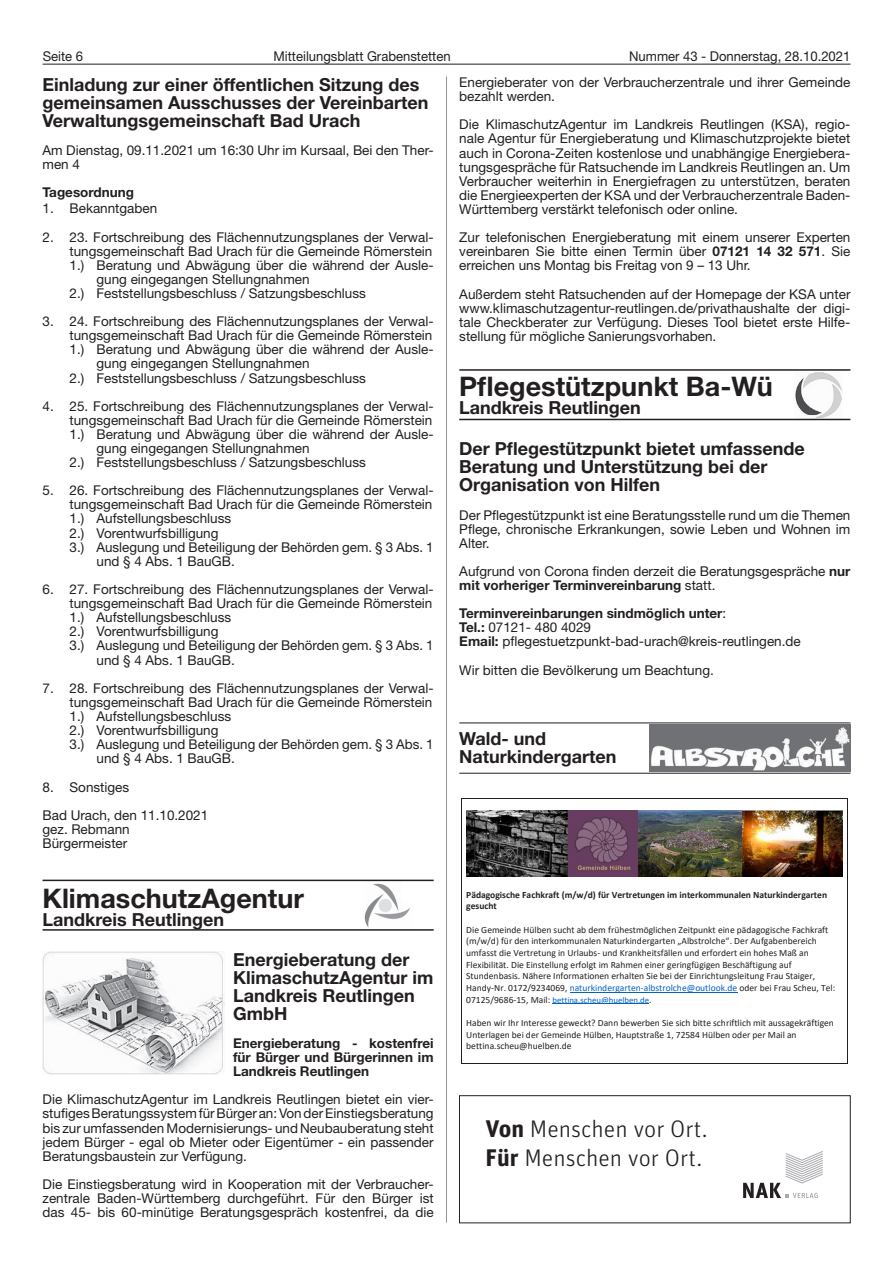
<style>
.page{position:relative;width:893px;height:1263px;background:#fff}
.page>*{position:absolute;margin:0;border:0;box-sizing:border-box;transform-origin:0 0}
.t1{font:700 27px "Helvetica Neue";color:#231f20}
.t2{font:300 24px/28.5px "Unit Pro";color:#231f20}
.t3{font:700 18px/18px "Helvetica Neue";color:#231f20}
.t4{font:13.5px/14.1px "Helvetica Neue";color:#231f20}
.t5{font:700 13.5px/14.1px "Helvetica Neue";color:#231f20;text-align:justify}
.t6{font:9.6px/11.7px "Calibri";color:#231f20}
.t7{font:700 9.6px/11.7px "Calibri";color:#231f20}
.t8{font:8.85px "Calibri";color:#0563c1}
.s1{font-weight:700}
.s2{color:#0563c1}
.s3{font-size:9.6px;color:#231f20}
</style>
<div class="page">
<hr style="left:43px;top:64px;width:807px;height:1px;background:#231f20">
<hr style="left:446px;top:77px;width:1px;height:1145px;background:#939598">
<hr style="left:43px;top:929px;width:391px;height:2px;background:#231f20">
<hr style="left:43px;top:880px;width:391px;height:1px;background:#231f20">
<img style="left:364px;top:883px;width:46px;height:45px">
<img style="left:43px;top:951px;width:182px;height:123px">
<img style="left:794px;top:373px;width:49px;height:46px">
<hr style="left:459px;top:419px;width:391px;height:1px;background:#231f20">
<hr style="left:459px;top:369px;width:391px;height:2px;background:#231f20">
<img style="left:649px;top:725px;width:201px;height:46px">
<hr style="left:459px;top:773px;width:391px;height:1px;background:#231f20">
<hr style="left:459px;top:722px;width:391px;height:1px;background:#231f20">
<img style="left:466px;top:811px;width:377px;height:66px">
<hr style="left:570px;top:992px;width:167px;height:1px;background:#0563c1">
<hr style="left:553px;top:1003px;width:96px;height:1px;background:#0563c1">
<hr style="left:462px;top:799px;width:385px;height:1px;background:#231f20">
<hr style="left:462px;top:799px;width:1px;height:264px;background:#231f20">
<hr style="left:462px;top:1063px;width:385px;height:1px;background:#231f20">
<hr style="left:847px;top:799px;width:1px;height:264px;background:#231f20">
<svg style="left:743px;top:1151px;width:80px;height:47px"></svg>
<div style="left:459px;top:1095px;width:391px;height:128px;border:1px solid #231f20"></div>
<p class="t4" style="left:43px;top:49px;width:42px">Seite 6</p>
<p class="t4" style="left:273px;top:49px;width:179px">Mitteilungsblatt Grabenstetten</p>
<p class="t4" style="left:629px;top:49px;width:223px">Nummer 43 - Donnerstag, 28.10.2021</p>
<h3 class="t3" style="left:43px;top:75px;width:387px">Einladung zur einer öffentlichen Sitzung des gemeinsamen Ausschusses der Vereinbarten<br>Verwaltungsgemeinschaft Bad Urach</h3>
<p class="t4" style="left:43px;top:143px;width:393px">Am Dienstag, 09.11.2021 um 16:30 Uhr im Kursaal, Bei den Ther&shy;men 4</p>
<p class="t5" style="left:43px;top:185px;width:93px">Tagesordnung</p>
<p class="t4" style="left:43px;top:201px;width:116px">1. Bekanntgaben</p>
<p class="t4" style="left:43px;top:229px;width:393px">2. 23. Fortschreibung des Flächennutzungsplanes der Verwal-</p>
<p class="t4" style="left:70px;top:244px;width:364px">tungsgemeinschaft Bad Urach für die Gemeinde Römerstein</p>
<p class="t4" style="left:70px;top:258px;width:366px">1.) Beratung und Abwägung über die während der Ausle-</p>
<p class="t4" style="left:97px;top:272px;width:215px">gung eingegangen Stellungnahmen</p>
<p class="t4" style="left:70px;top:286px;width:298px">2.) Feststellungsbeschluss / Satzungsbeschluss</p>
<p class="t4" style="left:43px;top:314px;width:393px">3. 24. Fortschreibung des Flächennutzungsplanes der Verwal-</p>
<p class="t4" style="left:70px;top:328px;width:364px">tungsgemeinschaft Bad Urach für die Gemeinde Römerstein</p>
<p class="t4" style="left:70px;top:342px;width:366px">1.) Beratung und Abwägung über die während der Ausle-</p>
<p class="t4" style="left:97px;top:356px;width:215px">gung eingegangen Stellungnahmen</p>
<p class="t4" style="left:70px;top:370px;width:298px">2.) Feststellungsbeschluss / Satzungsbeschluss</p>
<p class="t4" style="left:43px;top:399px;width:393px">4. 25. Fortschreibung des Flächennutzungsplanes der Verwal-</p>
<p class="t4" style="left:70px;top:413px;width:364px">tungsgemeinschaft Bad Urach für die Gemeinde Römerstein</p>
<p class="t4" style="left:70px;top:427px;width:366px">1.) Beratung und Abwägung über die während der Ausle-</p>
<p class="t4" style="left:97px;top:441px;width:215px">gung eingegangen Stellungnahmen</p>
<p class="t4" style="left:70px;top:455px;width:298px">2.) Feststellungsbeschluss / Satzungsbeschluss</p>
<p class="t4" style="left:43px;top:483px;width:393px">5. 26. Fortschreibung des Flächennutzungsplanes der Verwal-</p>
<p class="t4" style="left:70px;top:497px;width:364px">tungsgemeinschaft Bad Urach für die Gemeinde Römerstein</p>
<p class="t4" style="left:70px;top:511px;width:163px">1.) Aufstellungsbeschluss</p>
<p class="t4" style="left:70px;top:525px;width:150px">2.) Vorentwurfsbilligung</p>
<p class="t4" style="left:70px;top:540px;width:366px">3.) Auslegung und Beteiligung der Behörden gem. § 3 Abs. 1</p>
<p class="t4" style="left:97px;top:554px;width:140px">und § 4 Abs. 1 BauGB.</p>
<p class="t4" style="left:43px;top:582px;width:393px">6. 27. Fortschreibung des Flächennutzungsplanes der Verwal-</p>
<p class="t4" style="left:70px;top:596px;width:364px">tungsgemeinschaft Bad Urach für die Gemeinde Römerstein</p>
<p class="t4" style="left:70px;top:610px;width:163px">1.) Aufstellungsbeschluss</p>
<p class="t4" style="left:70px;top:624px;width:150px">2.) Vorentwurfsbilligung</p>
<p class="t4" style="left:70px;top:638px;width:366px">3.) Auslegung und Beteiligung der Behörden gem. § 3 Abs. 1</p>
<p class="t4" style="left:97px;top:652px;width:140px">und § 4 Abs. 1 BauGB.</p>
<p class="t4" style="left:43px;top:681px;width:393px">7. 28. Fortschreibung des Flächennutzungsplanes der Verwal-</p>
<p class="t4" style="left:70px;top:695px;width:364px">tungsgemeinschaft Bad Urach für die Gemeinde Römerstein</p>
<p class="t4" style="left:70px;top:709px;width:163px">1.) Aufstellungsbeschluss</p>
<p class="t4" style="left:70px;top:723px;width:150px">2.) Vorentwurfsbilligung</p>
<p class="t4" style="left:70px;top:737px;width:366px">3.) Auslegung und Beteiligung der Behörden gem. § 3 Abs. 1</p>
<p class="t4" style="left:97px;top:751px;width:140px">und § 4 Abs. 1 BauGB.</p>
<p class="t4" style="left:43px;top:772px;width:167px;line-height:28.2px">8. Sonstiges<br>Bad Urach, den 11.10.2021</p>
<p class="t4" style="left:43px;top:822px;width:89px">gez. Rebmann<br>Bürgermeister</p>
<h1 class="t1" style="left:43px;top:881px;width:263px">KlimaschutzAgentur</h1>
<h3 class="t3" style="left:43px;top:910px;width:183px">Landkreis Reutlingen</h3>
<h3 class="t3" style="left:233px;top:950px;width:202px">Energieberatung der<br>KlimaschutzAgentur im<br>Landkreis Reutlingen<br>GmbH</h3>
<p class="t5" style="left:233px;top:1036px;width:202px">Energieberatung - kostenfrei für Bürger und Bürgerinnen im Landkreis Reutlingen</p>
<p class="t4" style="left:43px;top:1092px;width:393px;text-align:justify">Die KlimaschutzAgentur im Landkreis Reutlingen bietet ein vier&shy;stufiges Beratungssystem für Bürger an: Von der Einstiegsberatung bis zur umfassenden Modernisierungs- und Neubauberatung steht jedem Bürger - egal ob Mieter oder Eigentümer - ein passender Beratungsbaustein zur Verfügung.</p>
<p class="t4" style="left:43px;top:1177px;width:393px;text-align:justify">Die Einstiegsberatung wird in Kooperation mit der Verbraucher&shy;zentrale Baden-Württemberg durchgeführt. Für den Bürger ist das 45- bis 60-minütige Beratungsgespräch kostenfrei, da die</p>
<p class="t4" style="left:459px;top:75px;width:393px">Energieberater von der Verbraucherzentrale und ihrer Gemeinde bezahlt werden.</p>
<p class="t4" style="left:459px;top:117px;width:393px;text-align:justify">Die KlimaschutzAgentur im Landkreis Reutlingen (KSA), regio&shy;nale Agentur für Energieberatung und Klimaschutzprojekte bietet auch in Corona-Zeiten kostenlose und unabhängige Energiebera&shy;tungsgespräche für Ratsuchende im Landkreis Reutlingen an. Um Verbraucher weiterhin in Energiefragen zu unterstützen, beraten die Energieexperten der KSA und der Verbraucherzentrale Baden-Württemberg verstärkt telefonisch oder online.</p>
<p class="t4" style="left:459px;top:230px;width:393px;text-align:justify">Zur telefonischen Energieberatung mit einem unserer Experten vereinbaren Sie bitte einen Termin über <span class="s1">07121 14 32 571</span>. Sie erreichen uns Montag bis Freitag von 9 – 13 Uhr.</p>
<p class="t4" style="left:459px;top:286px;width:393px;text-align:justify">Außerdem steht Ratsuchenden auf der Homepage der KSA unter www.klimaschutzagentur-reutlingen.de/privathaushalte der digi&shy;tale Checkberater zur Verfügung. Dieses Tool bietet erste Hilfe&shy;stellung für mögliche Sanierungsvorhaben.</p>
<h1 class="t1" style="left:459px;top:370px;width:315px">Pflegestützpunkt Ba-Wü</h1>
<h3 class="t3" style="left:459px;top:398px;width:183px">Landkreis Reutlingen</h3>
<h3 class="t3" style="left:459px;top:439px;width:347px">Der Pflegestützpunkt bietet umfassende<br>Beratung und Unterstützung bei der<br>Organisation von Hilfen</h3>
<p class="t4" style="left:459px;top:507px;width:393px;text-align:justify">Der Pflegestützpunkt ist eine Beratungsstelle rund um die Themen Pflege, chronische Erkrankungen, sowie Leben und Wohnen im Alter.</p>
<p class="t4" style="left:459px;top:564px;width:393px">Aufgrund von Corona finden derzeit die Beratungsgespräche <span class="s1">nur mit vorheriger Terminvereinbarung</span> statt.</p>
<p class="t4" style="left:459px;top:606px;width:343px"><span class="s1">Terminvereinbarungen sindmöglich unter</span>:<br><span class="s1">Tel.:</span> 07121- 480 4029<br><span class="s1">Email:</span> pflegestuetzpunkt-bad-urach@kreis-reutlingen.de</p>
<p class="t4" style="left:459px;top:663px;width:256px">Wir bitten die Bevölkerung um Beachtung.</p>
<h3 class="t3" style="left:459px;top:729px;width:159px">Wald- und<br>Naturkindergarten</h3>
<p class="t7" style="left:466px;top:888px;width:362px">Pädagogische Fachkraft (m/w/d) für Vertretungen im interkommunalen Naturkindergarten gesucht</p>
<p class="t6" style="left:466px;top:923px;width:370px">Die Gemeinde Hülben sucht ab dem frühestmöglichen Zeitpunkt eine pädagogische Fachkraft (m/w/d) für den interkommunalen Naturkindergarten „Albstrolche“. Der Aufgabenbereich umfasst die Vertretung in Urlaubs- und Krankheitsfällen und erfordert ein hohes Maß an Flexibilität. Die Einstellung erfolgt im Rahmen einer geringfügigen Beschäftigung auf Stundenbasis. Nähere Informationen erhalten Sie bei der Einrichtungsleitung Frau Staiger, Handy-Nr. 0172/9234069, <span class="s2">naturkindergarten-albstrolche@outlook.de</span> oder bei Frau Scheu, Tel:</p>
<p class="t8" style="left:466px;top:993px;width:187px"><span class="s3">07125/9686-15, Mail:</span> bettina.scheu@huelben.de<span class="s3">.</span></p>
<p class="t6" style="left:466px;top:1017px;width:369px">Haben wir Ihr Interesse geweckt? Dann bewerben Sie sich bitte schriftlich mit aussagekräftigen<br>Unterlagen bei der Gemeinde Hülben, Hauptstraße 1, 72584 Hülben oder per Mail an bettina.scheu@huelben.de</p>
<h2 class="t2" style="left:486px;top:1114px;width:224px"><span class="s1">Von</span> Menschen vor Ort.<br><span class="s1">Für</span> Menschen vor Ort.</h2>
</div>
